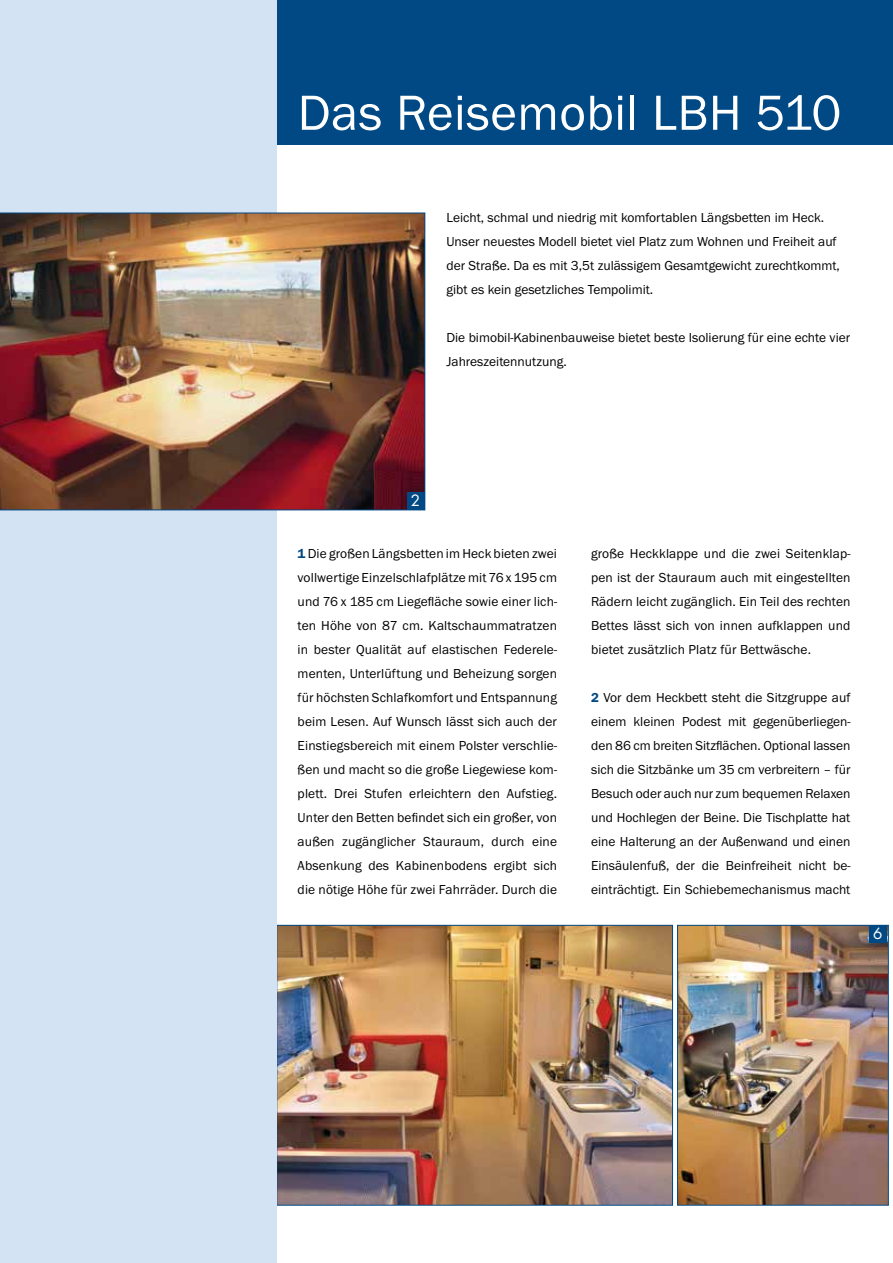
<style>
.page{position:relative;width:893px;height:1263px;background:#fff}
.page>*{position:absolute;margin:0;border:0;box-sizing:border-box;transform-origin:0 0}
.t1{font:51px "Franklin Gothic Itc T";letter-spacing:.01em;color:#fff}
.t2{font:15.15px "Futura";color:#fff}
.t3{font:13.5px/24px "Franklin Gothic Itc T";color:#000;text-align:justify}
.s1{font-weight:600;color:#004985}
</style>
<div class="page">
<img style="left:276px;top:924px;width:397px;height:282px">
<div style="left:276px;top:0;width:617px;height:145px;background:#004985"></div>
<div style="left:0;top:0;width:276px;height:1263px;background:#d4e3f3"></div>
<img style="left:0;top:213px;width:425px;height:297px">
<img style="left:677px;top:924px;width:212px;height:282px">
<div style="left:407px;top:492px;width:18px;height:18px;background:#004985"></div>
<div style="left:869px;top:925px;width:18px;height:17px;background:#004985"></div>
<h1 class="t1" style="left:298px;top:83px;width:545px">Das Reisemobil LBH 510</h1>
<p class="t3" style="left:446px;top:205px;width:395px;text-align:left">Leicht, schmal und niedrig mit komfortablen Längsbetten im Heck.<br>Unser neuestes Modell bietet viel Platz zum Wohnen und Freiheit auf der Straße. Da es mit 3,5t zulässigem Gesamtgewicht zurechtkommt, gibt es kein gesetzliches Tempolimit.</p>
<p class="t3" style="left:446px;top:325px;width:405px">Die bimobil-Kabinenbauweise bietet beste Isolierung für eine echte vier<br>Jahreszeitennutzung.</p>
<p class="t2" style="left:411px;top:490px;width:11px">2</p>
<p class="t3" style="left:298px;top:541px;width:261px"><span class="s1">1</span> Die großen Längsbetten im Heck bieten zwei vollwertige Einzelschlafplätze mit 76 x 195 cm und 76 x 185 cm Liegefläche sowie einer lich&shy;ten Höhe von 87 cm. Kaltschaummatratzen in bester Qualität auf elastischen Federele&shy;menten, Unterlüftung und Beheizung sorgen für höchsten Schlafkomfort und Entspannung beim Lesen. Auf Wunsch lässt sich auch der Einstiegsbereich mit einem Polster verschlie&shy;ßen und macht so die große Liegewiese kom&shy;plett. Drei Stufen erleichtern den Aufstieg.<br>Unter den Betten befindet sich ein großer, von außen zugänglicher Stauraum, durch eine Absenkung des Kabinenbodens ergibt sich die nötige Höhe für zwei Fahrräder. Durch die</p>
<p class="t3" style="left:591px;top:541px;width:261px">große Heckklappe und die zwei Seitenklap&shy;pen ist der Stauraum auch mit eingestellten Rädern leicht zugänglich. Ein Teil des rechten Bettes lässt sich von innen aufklappen und bietet zusätzlich Platz für Bettwäsche.</p>
<p class="t3" style="left:591px;top:685px;width:261px"><span class="s1">2</span> Vor dem Heckbett steht die Sitzgruppe auf einem kleinen Podest mit gegenüberliegen&shy;den 86 cm breiten Sitzflächen. Optional lassen sich die Sitzbänke um 35 cm verbreitern – für Besuch oder auch nur zum bequemen Relaxen und Hochlegen der Beine. Die Tischplatte hat eine Halterung an der Außenwand und einen Einsäulenfuß, der die Beinfreiheit nicht be&shy;einträchtigt. Ein Schiebemechanismus macht</p>
<p class="t2" style="left:873px;top:923px;width:11px">6</p>
</div>
